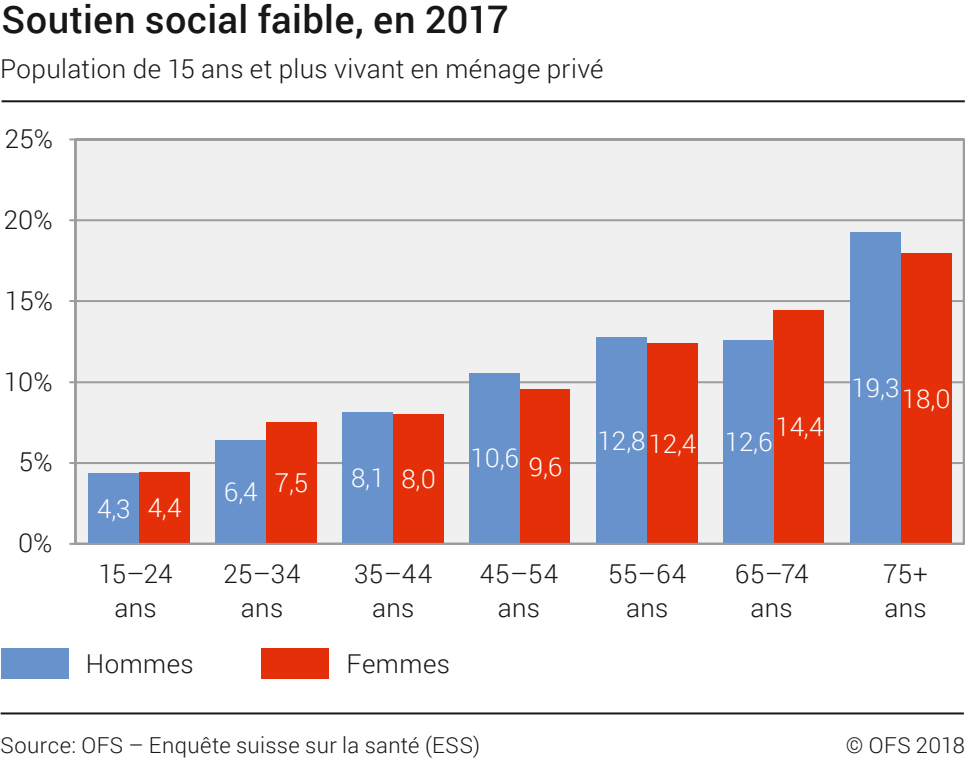
<style>
.page{position:relative;width:965px;height:759px;background:#fff}
.page>*{position:absolute;margin:0;border:0;box-sizing:border-box;transform-origin:0 0}
.t1{font:500 38px "Roboto";letter-spacing:.01em;color:#181716}
.t2{font:300 26px/34px "Roboto";letter-spacing:.015em;color:#181716;text-align:center}
.t3{font:300 26px "Roboto";color:#fff}
.t4{font:300 22px "Roboto";letter-spacing:.02em;color:#181716}
</style>
<div class="page">
<hr style="left:2px;top:100px;width:963px;height:2px;background:#181716">
<hr style="left:1px;top:712px;width:963px;height:2px;background:#181716">
<div style="left:69px;top:138px;width:896px;height:407px;background:#f0f0f0"></div>
<hr style="left:75px;top:462px;width:889px;height:2px;background:#9c9c9c">
<hr style="left:75px;top:381px;width:889px;height:2px;background:#9c9c9c">
<hr style="left:75px;top:300px;width:889px;height:2px;background:#9c9c9c">
<hr style="left:75px;top:219px;width:889px;height:2px;background:#9c9c9c">
<hr style="left:75px;top:138px;width:889px;height:2px;background:#9c9c9c">
<hr style="left:74px;top:139px;width:2px;height:405px;background:#9c9c9c">
<div style="left:139px;top:473px;width:50px;height:71px;background:#e52f09"></div>
<div style="left:266px;top:422px;width:51px;height:122px;background:#e52f09"></div>
<div style="left:393px;top:415px;width:50px;height:129px;background:#e52f09"></div>
<div style="left:519px;top:389px;width:51px;height:155px;background:#e52f09"></div>
<div style="left:647px;top:344px;width:50px;height:200px;background:#e52f09"></div>
<div style="left:773px;top:310px;width:51px;height:234px;background:#e52f09"></div>
<div style="left:901px;top:253px;width:50px;height:291px;background:#e52f09"></div>
<div style="left:88px;top:474px;width:51px;height:70px;background:#6792cc"></div>
<div style="left:215px;top:441px;width:51px;height:103px;background:#6792cc"></div>
<div style="left:342px;top:413px;width:51px;height:131px;background:#6792cc"></div>
<div style="left:469px;top:373px;width:50px;height:171px;background:#6792cc"></div>
<div style="left:596px;top:337px;width:51px;height:207px;background:#6792cc"></div>
<div style="left:723px;top:340px;width:50px;height:204px;background:#6792cc"></div>
<div style="left:850px;top:233px;width:51px;height:311px;background:#6792cc"></div>
<div style="left:1px;top:648px;width:68px;height:31px;background:#6792cc"></div>
<div style="left:261px;top:648px;width:68px;height:31px;background:#e52f09"></div>
<hr style="left:75px;top:543px;width:889px;height:2px;background:#9c9c9c">
<h1 class="t1" style="left:2px;top:-8px;width:509px">Soutien social faible, en 2017</h1>
<p class="t2" style="left:0;top:51px;width:605px">Population de 15 ans et plus vivant en ménage privé</p>
<p class="t2" style="left:5px;top:121px;width:50px">25%</p>
<p class="t2" style="left:4px;top:201px;width:50px">20%</p>
<p class="t2" style="left:5px;top:283px;width:50px">15%</p>
<p class="t2" style="left:4px;top:364px;width:50px">10%</p>
<p class="t2" style="left:19px;top:444px;width:35px">5%</p>
<p class="t2" style="left:18px;top:525px;width:36px">0%</p>
<p class="t3" style="left:97px;top:491px;width:35px">4,3</p>
<p class="t3" style="left:148px;top:490px;width:35px">4,4</p>
<p class="t3" style="left:224px;top:474px;width:35px">6,4</p>
<p class="t3" style="left:351px;top:460px;width:35px">8,1</p>
<p class="t3" style="left:275px;top:465px;width:35px">7,5</p>
<p class="t3" style="left:401px;top:461px;width:36px">8,0</p>
<p class="t3" style="left:470px;top:440px;width:50px">10,6</p>
<p class="t3" style="left:529px;top:448px;width:35px">9,6</p>
<p class="t3" style="left:776px;top:409px;width:50px">14,4</p>
<p class="t3" style="left:598px;top:422px;width:49px">12,8</p>
<p class="t3" style="left:725px;top:424px;width:49px">12,6</p>
<p class="t3" style="left:648px;top:426px;width:49px">12,4</p>
<p class="t3" style="left:852px;top:370px;width:49px">19,3</p>
<p class="t3" style="left:902px;top:380px;width:50px">18,0</p>
<p class="t2" style="left:99px;top:556px;width:76px">15–24 ans</p>
<p class="t2" style="left:223px;top:556px;width:79px">25–34 ans</p>
<p class="t2" style="left:354px;top:556px;width:80px">35–44 ans</p>
<p class="t2" style="left:480px;top:556px;width:80px">45–54 ans</p>
<p class="t2" style="left:608px;top:556px;width:80px">55–64 ans</p>
<p class="t2" style="left:735px;top:556px;width:75px">65–74 ans</p>
<p class="t2" style="left:883px;top:556px;width:46px;text-align:left">75+ ans</p>
<p class="t2" style="left:86px;top:646px;width:110px">Hommes</p>
<p class="t2" style="left:347px;top:646px;width:105px">Femmes</p>
<p class="t4" style="left:1px;top:730px;width:481px">Source: OFS – Enquête suisse sur la santé (ESS)</p>
<p class="t4" style="left:846px;top:730px;width:121px">© OFS 2018</p>
</div>
